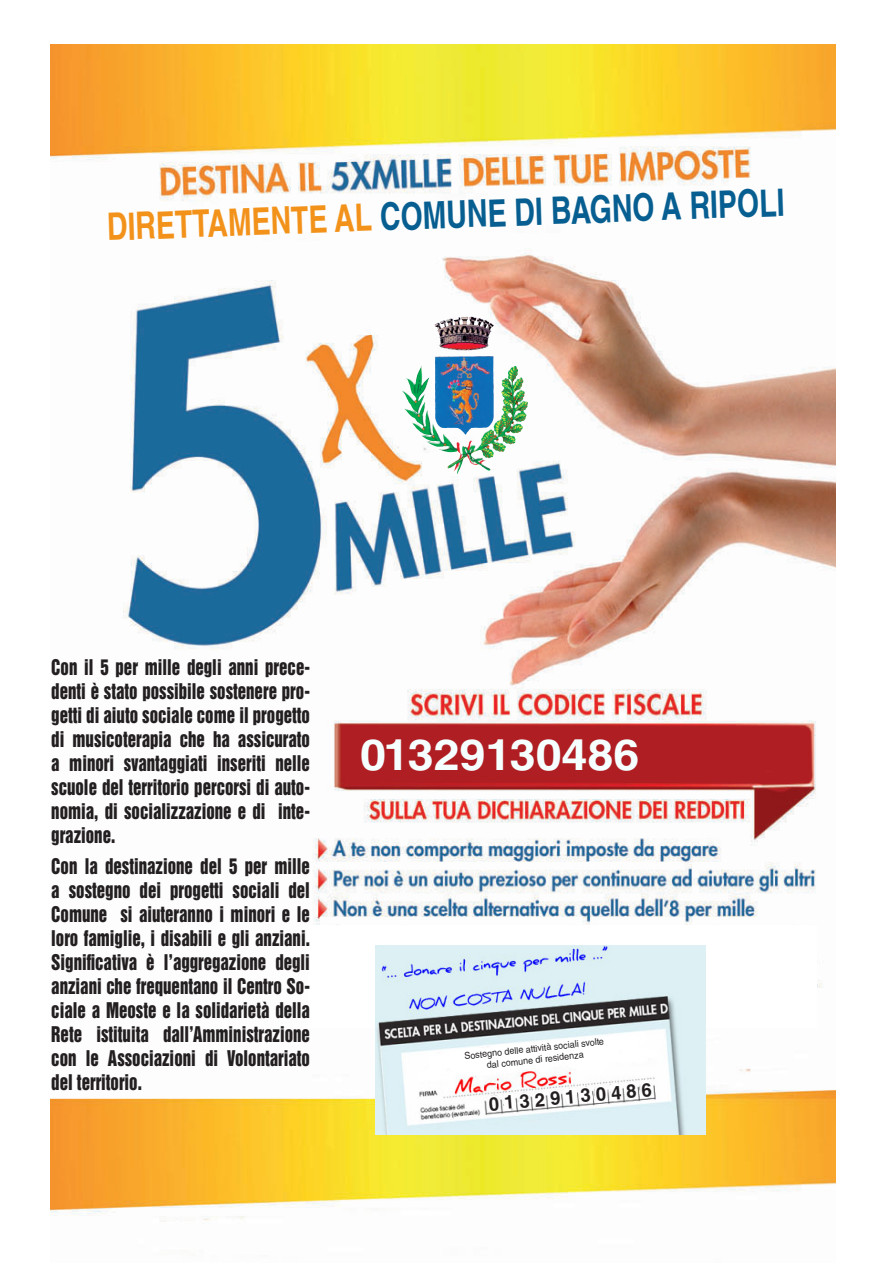
<style>
.page{position:relative;width:893px;height:1263px;background:#fff}
.page>*{position:absolute;margin:0;border:0;box-sizing:border-box;transform-origin:0 0}
.t1{font:700 43.2px "Helvetica LT Std";color:#f6ffff;scale:1.08 1}
.t2{font:700 37.8px "Helvetica LT Std";color:#075e90;scale:.75 1}
.t3{font:19.8px/24px "Helvetica Inserat LT Std";color:#231f20;text-align:justify;scale:.85 1}
.t4{font:700 18.9px "Helvetica LT Std";color:#231f20}
.t5{font:9.45px "Helvetica LT Std";color:#231f20;scale:.96 1}
.s1{color:#f2921a}
</style>
<div class="page">
<img style="left:50px;top:44px;width:785px;height:1178px">
<div style="left:309px;top:925px;width:508px;height:102px;background:#fff"></div>
<img style="left:436px;top:316px;width:35px;height:12px">
<img style="left:375px;top:945px;width:331px;height:190px">
<p class="t2" style="left:106px;top:203px;width:905px;rotate:-2deg"><span class="s1">DIRETTAMENTE AL</span> COMUNE DI BAGNO A RIPOLI</p>
<p class="t3" style="left:51px;top:655px;width:306px">Con il 5 per mille degli anni prece&shy;denti è stato possibile sostenere pro&shy;getti di aiuto sociale come il progetto di musicoterapia che ha assicurato a minori svantaggiati inseriti nelle scuole del territorio percorsi di auto&shy;nomia, di socializzazione e di inte&shy;grazione.</p>
<p class="t3" style="left:51px;top:855px;width:306px">Con la destinazione del 5 per mille a sostegno dei progetti sociali del Comune si aiuteranno i minori e le loro famiglie, i disabili e gli anziani.<br>Significativa è l’aggregazione degli anziani che frequentano il Centro So&shy;ciale a Meoste e la solidarietà della Rete istituita dall’Amministrazione con le Associazioni di Volontariato del territorio.</p>
<p class="t1" style="left:360px;top:729px;width:260px">01329130486</p>
<p class="t5" style="left:464px;top:1050px;width:148px;rotate:-6deg">Sostegno delle attività sociali svolte</p>
<p class="t5" style="left:486px;top:1059px;width:103px;rotate:-6deg">dal comune di residenza</p>
<p class="t4" style="left:488px;top:1092px;width:165px;rotate:-5deg">0 1 3 2 9 1 3 0 4 8 6</p>
</div>
